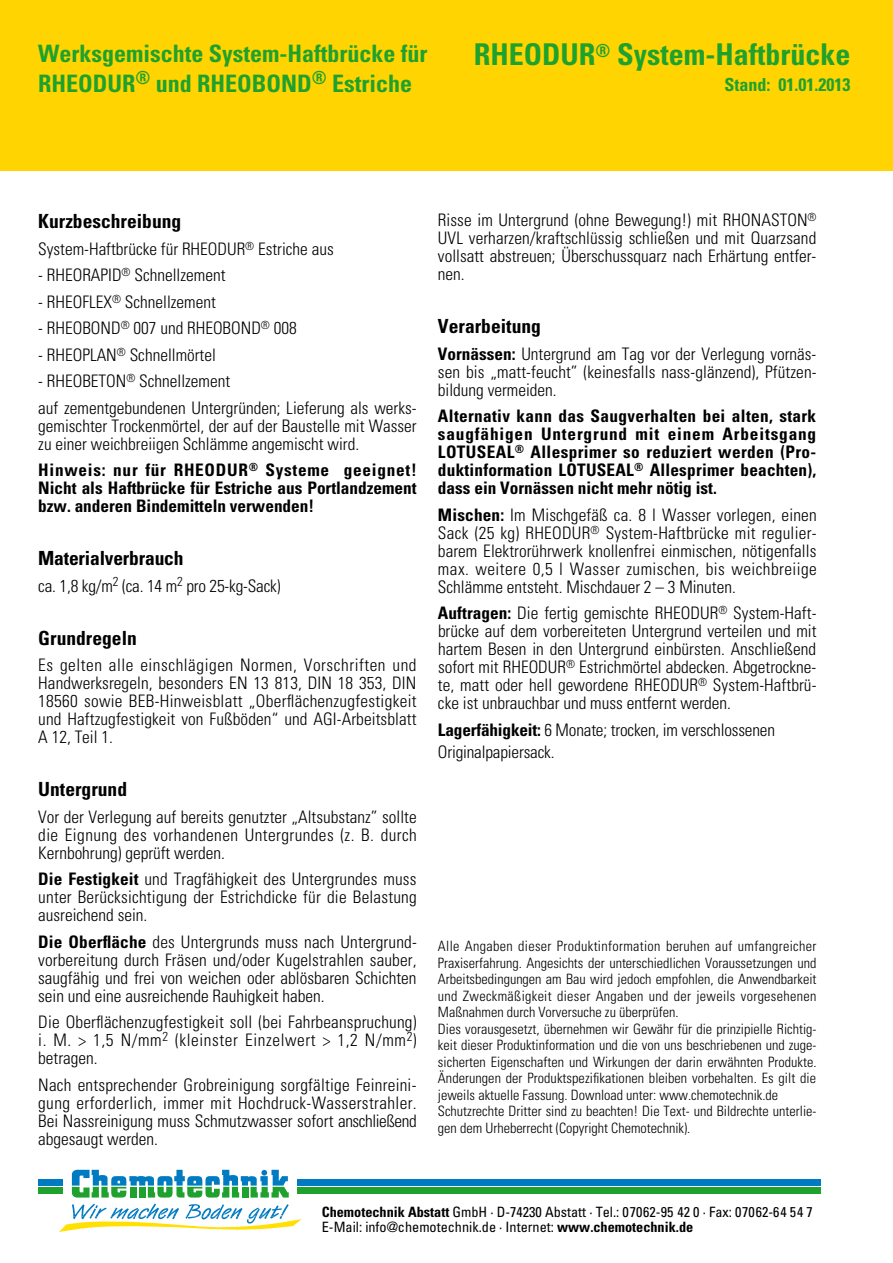
<style>
.page{position:relative;width:893px;height:1263px;background:#fff}
.page>*{position:absolute;margin:0;border:0;box-sizing:border-box;transform-origin:0 0}
.t1{font:700 condensed 30px "Univers LT";color:#1fa12e}
.t2{font:700 condensed 24px/30px "Univers LT";color:#1fa12e}
.t3{font:700 condensed 19.5px "Univers LT";color:#000}
.t4{font:700 condensed 18px "Univers LT";color:#1fa12e}
.t5{font:300 condensed 17.25px/18px "Univers LT";color:#000;text-align:justify}
.t6{font:700 condensed 17.25px/18px "Univers LT";color:#000;text-align:justify}
.t7{font:300 condensed 14.25px/16.5px "Univers LT";color:#000}
.t8{font:condensed 14.25px/15px "Univers LT";color:#000}
.s1{font-weight:700}
</style>
<div class="page">
<div style="left:0;top:0;width:893px;height:170px;background:#ffd400"></div>
<svg style="left:72px;top:1170px;width:217px;height:27px"></svg>
<svg style="left:59px;top:1203px;width:243px;height:29px"></svg>
<div style="left:297px;top:1187px;width:524px;height:6px;background:#1fa12e"></div>
<div style="left:297px;top:1179px;width:524px;height:6px;background:#007bc2"></div>
<div style="left:38px;top:1188px;width:25px;height:6px;background:#1fa12e"></div>
<div style="left:38px;top:1179px;width:25px;height:7px;background:#007bc2"></div>
<h2 class="t2" style="left:38px;top:38px;width:391px">Werksgemischte System-Haftbrücke für<br>RHEODUR<sup>®</sup> und RHEOBOND<sup>®</sup> Estriche</h2>
<h1 class="t1" style="left:474px;top:36px;width:378px">RHEODUR<sup>®</sup> System-Haftbrücke</h1>
<p class="t4" style="left:724px;top:73px;width:127px">Stand: 01.01.2013</p>
<p class="t3" style="left:38px;top:209px;width:144px">Kurzbeschreibung</p>
<p class="t5" style="left:38px;top:240px;width:297px">System-Haftbrücke für RHEODUR<sup>®</sup> Estriche aus</p>
<p class="t5" style="left:38px;top:266px;width:189px">- RHEORAPID<sup>®</sup> Schnellzement</p>
<p class="t5" style="left:38px;top:293px;width:179px">- RHEOFLEX<sup>®</sup> Schnellzement</p>
<p class="t5" style="left:38px;top:319px;width:260px">- RHEOBOND<sup>®</sup> 007 und RHEOBOND<sup>®</sup> 008</p>
<p class="t5" style="left:38px;top:346px;width:179px">- RHEOPLAN<sup>®</sup> Schnellmörtel</p>
<p class="t5" style="left:38px;top:368px;width:380px;line-height:26.5px">- RHEOBETON<sup>®</sup> Schnellzement<br>auf zementgebundenen Untergründen; Lieferung als werks-</p>
<p class="t5" style="left:38px;top:417px;width:380px">gemischter Trockenmörtel, der auf der Baustelle mit Wasser zu einer weichbreiigen Schlämme angemischt wird.</p>
<p class="t6" style="left:38px;top:461px;width:380px">Hinweis: nur für RHEODUR<sup>®</sup> Systeme geeignet!<br>Nicht als Haftbrücke für Estriche aus Portlandzement bzw. anderen Bindemitteln verwenden!</p>
<p class="t3" style="left:38px;top:546px;width:147px">Materialverbrauch</p>
<p class="t5" style="left:38px;top:577px;width:244px">ca. 1,8 kg/m<sup>2</sup> (ca. 14 m<sup>2</sup> pro 25-kg-Sack)</p>
<p class="t3" style="left:38px;top:626px;width:100px">Grundregeln</p>
<p class="t5" style="left:38px;top:656px;width:380px">Es gelten alle einschlägigen Normen, Vorschriften und Handwerksregeln, besonders EN 13 813, DIN 18 353, DIN 18560 sowie BEB-Hinweisblatt „Oberflächenzugfestigkeit und Haftzugfestigkeit von Fußböden“ und AGI-Arbeitsblatt A 12, Teil 1.</p>
<p class="t3" style="left:38px;top:777px;width:90px">Untergrund</p>
<p class="t5" style="left:38px;top:808px;width:380px">Vor der Verlegung auf bereits genutzter „Altsubstanz” sollte die Eignung des vorhandenen Untergrundes (z. B. durch Kernbohrung) geprüft werden.</p>
<p class="t5" style="left:38px;top:870px;width:380px"><span class="s1">Die Festigkeit</span> und Tragfähigkeit des Untergrundes muss unter Berücksichtigung der Estrichdicke für die Belastung ausreichend sein.</p>
<p class="t5" style="left:38px;top:933px;width:380px"><span class="s1">Die Oberfläche</span> des Untergrunds muss nach Untergrund&shy;vorbereitung durch Fräsen und/oder Kugelstrahlen sauber, saugfähig und frei von weichen oder ablösbaren Schichten sein und eine ausreichende Rauhigkeit haben.</p>
<p class="t5" style="left:38px;top:1013px;width:380px">Die Oberflächenzugfestigkeit soll (bei Fahrbeanspruchung) i. M. &gt; 1,5 N/mm<sup>2</sup> (kleinster Einzelwert &gt; 1,2 N/mm<sup>2</sup>) betragen.</p>
<p class="t5" style="left:38px;top:1076px;width:380px">Nach entsprechender Grobreinigung sorgfältige Feinreini&shy;gung erforderlich, immer mit Hochdruck-Wasserstrahler.<br>Bei Nassreinigung muss Schmutzwasser sofort anschließend abgesaugt werden.</p>
<p class="t5" style="left:438px;top:211px;width:380px">Risse im Untergrund (ohne Bewegung!) mit RHONASTON<sup>® </sup>UVL verharzen/kraftschlüssig schließen und mit Quarzsand vollsatt abstreuen; Überschussquarz nach Erhärtung entfer&shy;nen.</p>
<p class="t3" style="left:438px;top:314px;width:104px">Verarbeitung</p>
<p class="t5" style="left:438px;top:345px;width:380px"><span class="s1">Vornässen:</span> Untergrund am Tag vor der Verlegung vornäs&shy;sen bis „matt-feucht” (keinesfalls nass-glänzend), Pfützen&shy;bildung vermeiden.</p>
<p class="t6" style="left:438px;top:407px;width:380px">Alternativ kann das Saugverhalten bei alten, stark saugfähigen Untergrund mit einem Arbeitsgang LOTUSEAL<sup>®</sup> Allesprimer so reduziert werden (Pro&shy;duktinformation LOTUSEAL<sup>®</sup> Allesprimer beachten), dass ein Vornässen nicht mehr nötig ist.</p>
<p class="t5" style="left:438px;top:506px;width:380px"><span class="s1">Mischen:</span> Im Mischgefäß ca. 8 l Wasser vorlegen, einen Sack (25 kg) RHEODUR<sup>®</sup> System-Haftbrücke mit regulier&shy;barem Elektrorührwerk knollenfrei einmischen, nötigenfalls max. weitere 0,5 l Wasser zumischen, bis weichbreiige Schlämme entsteht. Mischdauer 2 – 3 Minuten.</p>
<p class="t5" style="left:438px;top:604px;width:380px"><span class="s1">Auftragen:</span> Die fertig gemischte RHEODUR<sup>®</sup> System-Haft&shy;brücke auf dem vorbereiteten Untergrund verteilen und mit hartem Besen in den Untergrund einbürsten. Anschließend sofort mit RHEODUR<sup>®</sup> Estrichmörtel abdecken. Abgetrockne&shy;te, matt oder hell gewordene RHEODUR<sup>®</sup> System-Haftbrü&shy;cke ist unbrauchbar und muss entfernt werden.</p>
<p class="t5" style="left:438px;top:719px;width:339px;line-height:22.2px"><span class="s1">Lagerfähigkeit:</span> 6 Monate; trocken, im verschlossenen<br>Originalpapiersack.</p>
<p class="t7" style="left:438px;top:938px;width:380px">Alle Angaben dieser Produktinformation beruhen auf umfangreicher Praxiserfahrung. Angesichts der unterschiedlichen Voraussetzungen und Arbeitsbedingungen am Bau wird jedoch empfohlen, die Anwendbarkeit und Zweckmäßigkeit dieser Angaben und der jeweils vorgesehenen Maßnahmen durch Vorversuche zu überprüfen.<br>Dies vorausgesetzt, übernehmen wir Gewähr für die prinzipielle Richtig&shy;keit dieser Produktinformation und die von uns beschriebenen und zuge&shy;sicherten Eigenschaften und Wirkungen der darin erwähnten Produkte.<br>Änderungen der Produktspezifikationen bleiben vorbehalten. Es gilt die jeweils aktuelle Fassung. Download unter: www.chemotechnik.de Schutzrechte Dritter sind zu beachten! Die Text- und Bildrechte unterlie&shy;gen dem Urheberrecht (Copyright Chemotechnik).</p>
<p class="t8" style="left:322px;top:1204px;width:493px"><span class="s1">Chemotechnik Abstatt</span> GmbH · D-74230 Abstatt · Tel.: 07062-95 42 0 · Fax: 07062-64 54 7<br>E-Mail: info@chemotechnik.de · Internet: <span class="s1">www.chemotechnik.de</span></p>
</div>
